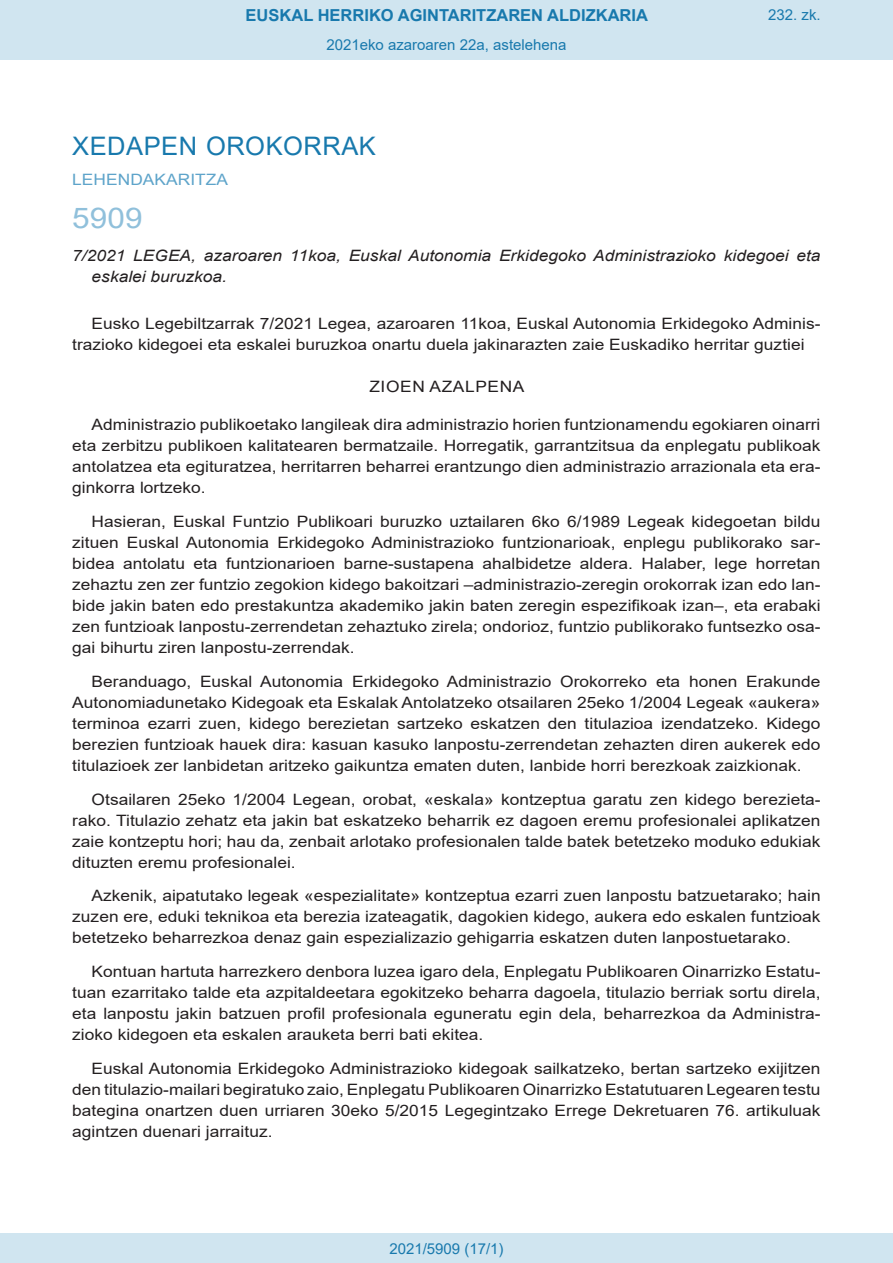
<style>
.page{position:relative;width:893px;height:1263px;background:#fff}
.page>*{position:absolute;margin:0;border:0;box-sizing:border-box;transform-origin:0 0}
.BOPVOrden{font:28.5px "Arial";color:#90c0db;scale:1.11 1}
.BOPVSeccion{font:25.5px "Arial";letter-spacing:.02em;color:#1879ad}
.t1{font:700 16.5px "Arial";color:#1879ad}
.BOPVDetalle{font:15.6px/21px "Arial";color:#231f20;text-align:justify;scale:1.11 1}
.BOPVTitulo{font:italic 15.6px/21px "Arial";color:#231f20;scale:1.11 1}
.BOPVOrganismo{font:15.6px "Arial";letter-spacing:.005em;color:#5ea4ca;scale:1.11 1}
.BOPVClave{font:15.6px "Arial";letter-spacing:.035em;color:#231f20;scale:1.11 1}
.Paginacion_Centro{font:15px "Arial";color:#1879ad}
</style>
<div class="page">
<div style="left:0;top:0;width:893px;height:60px;background:#d0e5f0"></div>
<div style="left:0;top:1233px;width:893px;height:30px;background:#d0e5f0"></div>
<p class="t1" style="left:246px;top:3px;width:404px">EUSKAL HERRIKO AGINTARITZAREN ALDIZKARIA</p>
<p class="Paginacion_Centro" style="left:326px;top:35px;width:242px">2021eko azaroaren 22a, astelehena</p>
<p class="Paginacion_Centro" style="left:768px;top:5px;width:54px">232. zk.</p>
<p class="BOPVSeccion" style="left:72px;top:128px;width:305px">XEDAPEN OROKORRAK</p>
<p class="BOPVOrganismo" style="left:72px;top:169px;width:142px">LEHENDAKARITZA</p>
<p class="BOPVOrden" style="left:72px;top:198px;width:65px">5909</p>
<p class="BOPVTitulo" style="left:92px;top:246px;width:658px;text-indent:-19px">7/2021 LEGEA, azaroaren 11koa, Euskal Autonomia Erkidegoko Administrazioko kidegoei eta eskalei buruzkoa.</p>
<p class="BOPVDetalle" style="left:72px;top:313px;width:676px;text-indent:19px">Eusko Legebiltzarrak 7/2021 Legea, azaroaren 11koa, Euskal Autonomia Erkidegoko Adminis&shy;trazioko kidegoei eta eskalei buruzkoa onartu duela jakinarazten zaie Euskadiko herritar guztiei</p>
<p class="BOPVClave" style="left:369px;top:376px;width:141px">ZIOEN AZALPENA</p>
<p class="BOPVDetalle" style="left:72px;top:414px;width:676px;text-indent:19px">Administrazio publikoetako langileak dira administrazio horien funtzionamendu egokiaren oinarri eta zerbitzu publikoen kalitatearen bermatzaile. Horregatik, garrantzitsua da enplegatu publikoak antolatzea eta egituratzea, herritarren beharrei erantzungo dien administrazio arrazionala eta era&shy;ginkorra lortzeko.</p>
<p class="BOPVDetalle" style="left:72px;top:511px;width:676px;text-indent:19px">Hasieran, Euskal Funtzio Publikoari buruzko uztailaren 6ko 6/1989 Legeak kidegoetan bildu zituen Euskal Autonomia Erkidegoko Administrazioko funtzionarioak, enplegu publikorako sar&shy;bidea antolatu eta funtzionarioen barne-sustapena ahalbidetze aldera. Halaber, lege horretan zehaztu zen zer funtzio zegokion kidego bakoitzari –administrazio-zeregin orokorrak izan edo lan&shy;bide jakin baten edo prestakuntza akademiko jakin baten zeregin espezifikoak izan–, eta erabaki zen funtzioak lanpostu-zerrendetan zehaztuko zirela; ondorioz, funtzio publikorako funtsezko osa&shy;gai bihurtu ziren lanpostu-zerrendak.</p>
<p class="BOPVDetalle" style="left:72px;top:671px;width:676px;text-indent:19px">Beranduago, Euskal Autonomia Erkidegoko Administrazio Orokorreko eta honen Erakunde Autonomiadunetako Kidegoak eta Eskalak Antolatzeko otsailaren 25eko 1/2004 Legeak «aukera» terminoa ezarri zuen, kidego berezietan sartzeko eskatzen den titulazioa izendatzeko. Kidego berezien funtzioak hauek dira: kasuan kasuko lanpostu-zerrendetan zehazten diren aukerek edo titulazioek zer lanbidetan aritzeko gaikuntza ematen duten, lanbide horri berezkoak zaizkionak.</p>
<p class="BOPVDetalle" style="left:72px;top:788px;width:676px;text-indent:19px">Otsailaren 25eko 1/2004 Legean, orobat, «eskala» kontzeptua garatu zen kidego berezieta&shy;rako. Titulazio zehatz eta jakin bat eskatzeko beharrik ez dagoen eremu profesionalei aplikatzen zaie kontzeptu hori; hau da, zenbait arlotako profesionalen talde batek betetzeko moduko edukiak dituzten eremu profesionalei.</p>
<p class="BOPVDetalle" style="left:72px;top:885px;width:676px;text-indent:19px">Azkenik, aipatutako legeak «espezialitate» kontzeptua ezarri zuen lanpostu batzuetarako; hain zuzen ere, eduki teknikoa eta berezia izateagatik, dagokien kidego, aukera edo eskalen funtzioak betetzeko beharrezkoa denaz gain espezializazio gehigarria eskatzen duten lanpostuetarako.</p>
<p class="BOPVDetalle" style="left:72px;top:961px;width:676px;text-indent:19px">Kontuan hartuta harrezkero denbora luzea igaro dela, Enplegatu Publikoaren Oinarrizko Estatu&shy;tuan ezarritako talde eta azpitaldeetara egokitzeko beharra dagoela, titulazio berriak sortu direla, eta lanpostu jakin batzuen profil profesionala eguneratu egin dela, beharrezkoa da Administra&shy;zioko kidegoen eta eskalen arauketa berri bati ekitea.</p>
<p class="BOPVDetalle" style="left:72px;top:1058px;width:676px;text-indent:19px">Euskal Autonomia Erkidegoko Administrazioko kidegoak sailkatzeko, bertan sartzeko exijitzen den titulazio-mailari begiratuko zaio, Enplegatu Publikoaren Oinarrizko Estatutuaren Legearen testu bategina onartzen duen urriaren 30eko 5/2015 Legegintzako Errege Dekretuaren 76. artikuluak agintzen duenari jarraituz.</p>
<p class="Paginacion_Centro" style="left:389px;top:1238px;width:116px">2021/5909 (17/1)</p>
</div>
